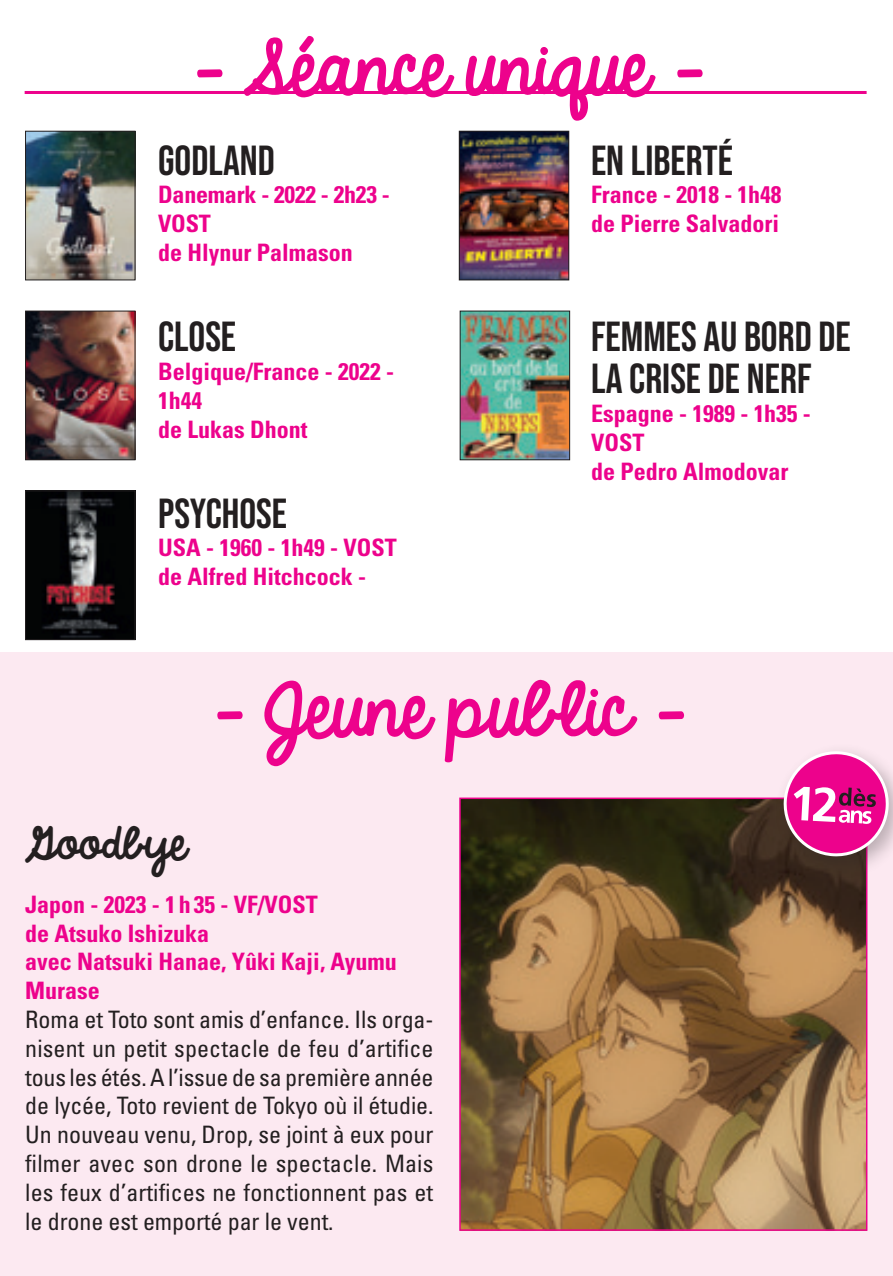
<style>
.page{position:relative;width:893px;height:1276px;background:#fff}
.page>*{position:absolute;margin:0;border:0;box-sizing:border-box;transform-origin:0 0}
.t1{font:66px "KG Always A Good Time";color:#ed028c}
.t2{font:42px/42px "Bebas Neue";color:#231f20}
.t3{font:39px "KG Always A Good Time";color:#231f20}
.t4{font:condensed 24px/28.8px "Univers";letter-spacing:.005em;color:#231f20;text-align:justify}
.t5{font:700 condensed 24px/28.8px "Univers";color:#ed028c}
</style>
<div class="page">
<div style="left:0;top:652px;width:893px;height:624px;background:#fce9f1"></div>
<img style="left:462px;top:800px;width:402px;height:427px">
<div style="left:459px;top:797px;width:408px;height:433px;border:2px solid #ed028c"></div>
<hr style="left:25px;top:91px;width:842px;height:3px;background:#ed028c">
<img style="left:28px;top:133px;width:105px;height:145px">
<div style="left:26px;top:131px;width:109px;height:149px;border:1px solid #231f20"></div>
<img style="left:28px;top:313px;width:105px;height:145px">
<div style="left:26px;top:311px;width:109px;height:149px;border:1px solid #231f20"></div>
<img style="left:462px;top:313px;width:106px;height:145px">
<div style="left:460px;top:311px;width:110px;height:149px;border:1px solid #231f20"></div>
<img style="left:28px;top:493px;width:105px;height:144px">
<div style="left:26px;top:491px;width:109px;height:148px;border:1px solid #231f20"></div>
<img style="left:461px;top:133px;width:106px;height:145px">
<div style="left:459px;top:131px;width:110px;height:149px;border:1px solid #231f20"></div>
<div style="left:774px;top:741px;width:119px;height:137px;background:#231f20;opacity:.3"></div>
<svg style="left:781px;top:748px;width:111px;height:110px"></svg>
<p class="t1" style="left:187px;top:18px;width:519px">- Séance unique -</p>
<p class="t2" style="left:158px;top:139px;width:118px">GODLAND</p>
<p class="t5" style="left:158px;top:180px;width:233px">Danemark - 2022 - 2h23 -<br>VOST</p>
<p class="t5" style="left:158px;top:238px;width:196px">de Hlynur Palmason</p>
<p class="t2" style="left:591px;top:139px;width:143px">EN LIBERTÉ</p>
<p class="t5" style="left:591px;top:180px;width:192px">France - 2018 - 1h48</p>
<p class="t5" style="left:591px;top:209px;width:189px">de Pierre Salvadori</p>
<p class="t2" style="left:158px;top:315px;width:80px">CLOSE</p>
<p class="t5" style="left:158px;top:357px;width:237px">Belgique/France - 2022 -<br>1h44</p>
<p class="t5" style="left:158px;top:414px;width:151px">de Lukas Dhont</p>
<p class="t2" style="left:158px;top:491px;width:130px">PSYCHOSE</p>
<p class="t5" style="left:158px;top:533px;width:240px">USA - 1960 - 1h49 - VOST</p>
<p class="t5" style="left:158px;top:562px;width:209px">de Alfred Hitchcock -</p>
<p class="t2" style="left:591px;top:315px;width:261px">FEMMES AU BORD DE<br>LA CRISE DE NERF</p>
<p class="t5" style="left:591px;top:399px;width:221px">Espagne - 1989 - 1h35 -<br>VOST</p>
<p class="t5" style="left:591px;top:456px;width:199px">de Pedro Almodovar</p>
<p class="t1" style="left:207px;top:660px;width:481px">- Jeune public -</p>
<p class="t3" style="left:25px;top:814px;width:162px">Goodbye</p>
<p class="t5" style="left:25px;top:889px;width:294px">Japon - 2023 - 1h35 - VF/VOST</p>
<p class="t5" style="left:25px;top:918px;width:185px">de Atsuko Ishizuka</p>
<p class="t5" style="left:25px;top:947px;width:373px">avec Natsuki Hanae, Yûki Kaji, Ayumu<br>Murase</p>
<p class="t4" style="left:25px;top:1004px;width:410px">Roma et Toto sont amis d’enfance. Ils orga&shy;nisent un petit spectacle de feu d’artifice tous les étés. A l’issue de sa première année de lycée, Toto revient de Tokyo où il étudie.<br>Un nouveau venu, Drop, se joint à eux pour filmer avec son drone le spectacle. Mais les feux d’artifices ne fonctionnent pas et le drone est emporté par le vent.</p>
</div>
